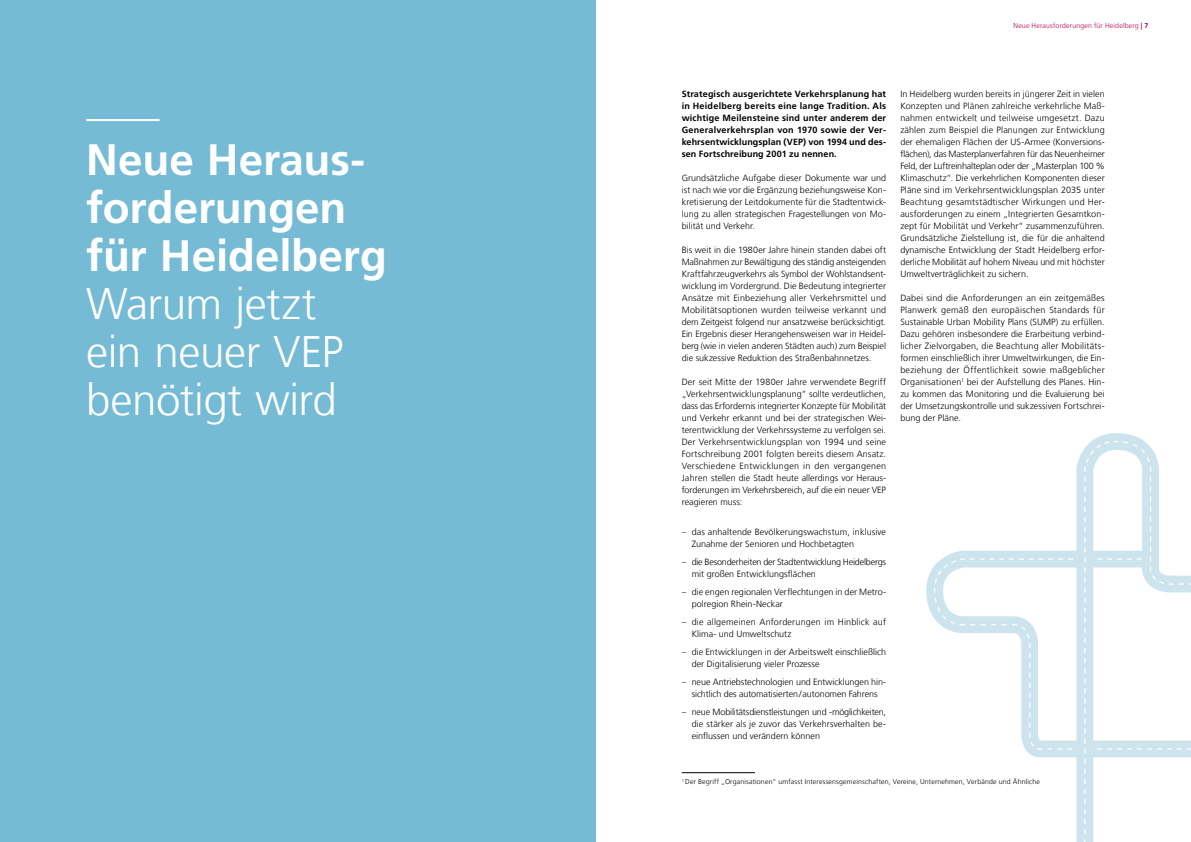
<style>
.page{position:relative;width:1191px;height:842px;background:#fff}
.page>*{position:absolute;margin:0;border:0;box-sizing:border-box;transform-origin:0 0}
.Headline_Unterzeile{font:700 44px/48px "Frutiger LT Com";letter-spacing:-.005em;color:#fff}
.Headline_Unterzeile-2{font:300 44px "Frutiger LT Com";letter-spacing:-.01em;color:#fff}
.Fließtext_9pt_Frutig{font:300 9px/12px "Frutiger LT Com";color:#000;text-align:justify}
.Fließtext_9pt_Frutig-2{font:700 9px/12px "Frutiger LT Com";letter-spacing:.01em;color:#000;text-align:justify}
.Fließtext_9pt_Frutig-3{font:300 9px/12px "Frutiger LT Com";letter-spacing:.02em;color:#000}
.Bildunterschrift_7pt{font:300 7px "Frutiger LT Com";letter-spacing:.02em;color:#000}
.t1{font:300 7px "Frutiger LT Com";letter-spacing:.02em;color:#b60056}
.s1{font-weight:300}
.s2{font-weight:700}
</style>
<div class="page">
<svg style="left:926px;top:550px;width:41px;height:66px"></svg>
<svg style="left:933px;top:558px;width:34px;height:75px"></svg>
<svg style="left:1076px;top:433px;width:66px;height:41px"></svg>
<svg style="left:967px;top:474px;width:116px;height:368px"></svg>
<svg style="left:1083px;top:440px;width:108px;height:402px"></svg>
<div style="left:0;top:0;width:595px;height:842px;background:#75bbd5"></div>
<hr style="left:86px;top:119px;width:73px;height:2px;background:#fff">
<hr style="left:681px;top:772px;width:74px;height:1px;background:#000">
<p class="Headline_Unterzeile" style="left:86px;top:136px;width:302px">Neue Heraus&shy;forderungen für Heidelberg<br><span class="s1">Warum jetzt<br>ein neuer VEP</span></p>
<p class="Headline_Unterzeile-2" style="left:86px;top:374px;width:252px">benötigt wird</p>
<p class="t1" style="left:1013px;top:22px;width:136px">Neue Herausforderungen für Heidelberg <span class="s2">| 7</span></p>
<p class="Fließtext_9pt_Frutig-2" style="left:681px;top:88px;width:206px">Strategisch ausgerichtete Verkehrsplanung hat in Heidelberg bereits eine lange Tradition. Als wichtige Meilensteine sind unter anderem der Generalverkehrsplan von 1970 sowie der Ver&shy;kehrsentwicklungsplan (VEP) von 1994 und des&shy;sen Fortschreibung 2001 zu nennen.</p>
<p class="Fließtext_9pt_Frutig" style="left:681px;top:172px;width:206px">Grundsätzliche Aufgabe dieser Dokumente war und ist nach wie vor die Ergänzung beziehungsweise Kon&shy;kretisierung der Leitdokumente für die Stadtentwick&shy;lung zu allen strategischen Fragestellungen von Mo&shy;bilität und Verkehr.</p>
<p class="Fließtext_9pt_Frutig" style="left:681px;top:244px;width:206px">Bis weit in die 1980er Jahre hinein standen dabei oft Maßnahmen zur Bewältigung des ständig ansteigenden Kraftfahrzeugverkehrs als Symbol der Wohlstandsent&shy;wicklung im Vordergrund. Die Bedeutung integrierter Ansätze mit Einbeziehung aller Verkehrsmittel und Mobilitätsoptionen wurden teilweise verkannt und dem Zeitgeist folgend nur ansatzweise berücksichtigt.<br>Ein Ergebnis dieser Herangehensweisen war in Heidel&shy;berg (wie in vielen anderen Städten auch) zum Beispiel die sukzessive Reduktion des Straßenbahnnetzes.</p>
<p class="Fließtext_9pt_Frutig" style="left:681px;top:376px;width:206px">Der seit Mitte der 1980er Jahre verwendete Begriff „Verkehrsentwicklungsplanung“ sollte verdeutlichen, dass das Erfordernis integrierter Konzepte für Mobilität und Verkehr erkannt und bei der strategischen Wei&shy;terentwicklung der Verkehrssysteme zu verfolgen sei.<br>Der Verkehrsentwicklungsplan von 1994 und seine Fortschreibung 2001 folgten bereits diesem Ansatz.<br>Verschiedene Entwicklungen in den vergangenen Jahren stellen die Stadt heute allerdings vor Heraus&shy;forderungen im Verkehrsbereich, auf die ein neuer VEP reagieren muss:</p>
<p class="Fließtext_9pt_Frutig" style="left:691px;top:526px;width:196px;text-indent:-10px">– das anhaltende Bevölkerungswachstum, inklusive<br>Zunahme der Senioren und Hochbetagten</p>
<p class="Fließtext_9pt_Frutig" style="left:691px;top:556px;width:196px;text-indent:-10px">– die Besonderheiten der Stadtentwicklung Heidelbergs mit großen Entwicklungsflächen</p>
<p class="Fließtext_9pt_Frutig" style="left:691px;top:586px;width:196px;text-indent:-10px">– die engen regionalen Verflechtungen in der Metro&shy;polregion Rhein-Neckar</p>
<p class="Fließtext_9pt_Frutig-3" style="left:691px;top:616px;width:196px;text-indent:-10px">– die allgemeinen Anforderungen im Hinblick auf<br>Klima- und Umweltschutz</p>
<p class="Fließtext_9pt_Frutig" style="left:691px;top:646px;width:196px;text-indent:-10px">– die Entwicklungen in der Arbeitswelt einschließlich der Digitalisierung vieler Prozesse</p>
<p class="Fließtext_9pt_Frutig" style="left:681px;top:676px;width:206px;text-align:center">– neue Antriebstechnologien und Entwicklungen hin&shy;sichtlich des automatisierten/autonomen Fahrens</p>
<p class="Fließtext_9pt_Frutig" style="left:691px;top:706px;width:196px;text-indent:-10px">– neue Mobilitätsdienstleistungen und -möglichkeiten, die stärker als je zuvor das Verkehrsverhalten be&shy;einflussen und verändern können</p>
<p class="Fließtext_9pt_Frutig" style="left:900px;top:88px;width:206px">In Heidelberg wurden bereits in jüngerer Zeit in vielen Konzepten und Plänen zahlreiche verkehrliche Maß&shy;nahmen entwickelt und teilweise umgesetzt. Dazu zählen zum Beispiel die Planungen zur Entwicklung der ehemaligen Flächen der US-Armee (Konversions&shy;flächen), das Masterplanverfahren für das Neuenheimer Feld, der Luftreinhalteplan oder der „Masterplan 100 % Klimaschutz“. Die verkehrlichen Komponenten dieser Pläne sind im Verkehrsentwicklungsplan 2035 unter Beachtung gesamtstädtischer Wirkungen und Her&shy;ausforderungen zu einem „Integrierten Gesamtkon&shy;zept für Mobilität und Verkehr“ zusammenzuführen.<br>Grundsätzliche Zielstellung ist, die für die anhaltend dynamische Entwicklung der Stadt Heidelberg erfor&shy;derliche Mobilität auf hohem Niveau und mit höchster Umweltverträglichkeit zu sichern.</p>
<p class="Fließtext_9pt_Frutig" style="left:900px;top:292px;width:206px">Dabei sind die Anforderungen an ein zeitgemäßes Planwerk gemäß den europäischen Standards für Sustainable Urban Mobility Plans (SUMP) zu erfüllen.<br>Dazu gehören insbesondere die Erarbeitung verbind&shy;licher Zielvorgaben, die Beachtung aller Mobilitäts&shy;formen einschließlich ihrer Umweltwirkungen, die Ein&shy;beziehung der Öffentlichkeit sowie maßgeblicher Organisationen<sup>1</sup> bei der Aufstellung des Planes. Hin&shy;zu kommen das Monitoring und die Evaluierung bei der Umsetzungskontrolle und sukzessiven Fortschrei&shy;bung der Pläne.</p>
<p class="Bildunterschrift_7pt" style="left:681px;top:778px;width:360px"><sup>1</sup> Der Begriff „Organisationen“ umfasst Interessensgemeinschaften, Vereine, Unternehmen, Verbände und Ähnliche</p>
</div>
